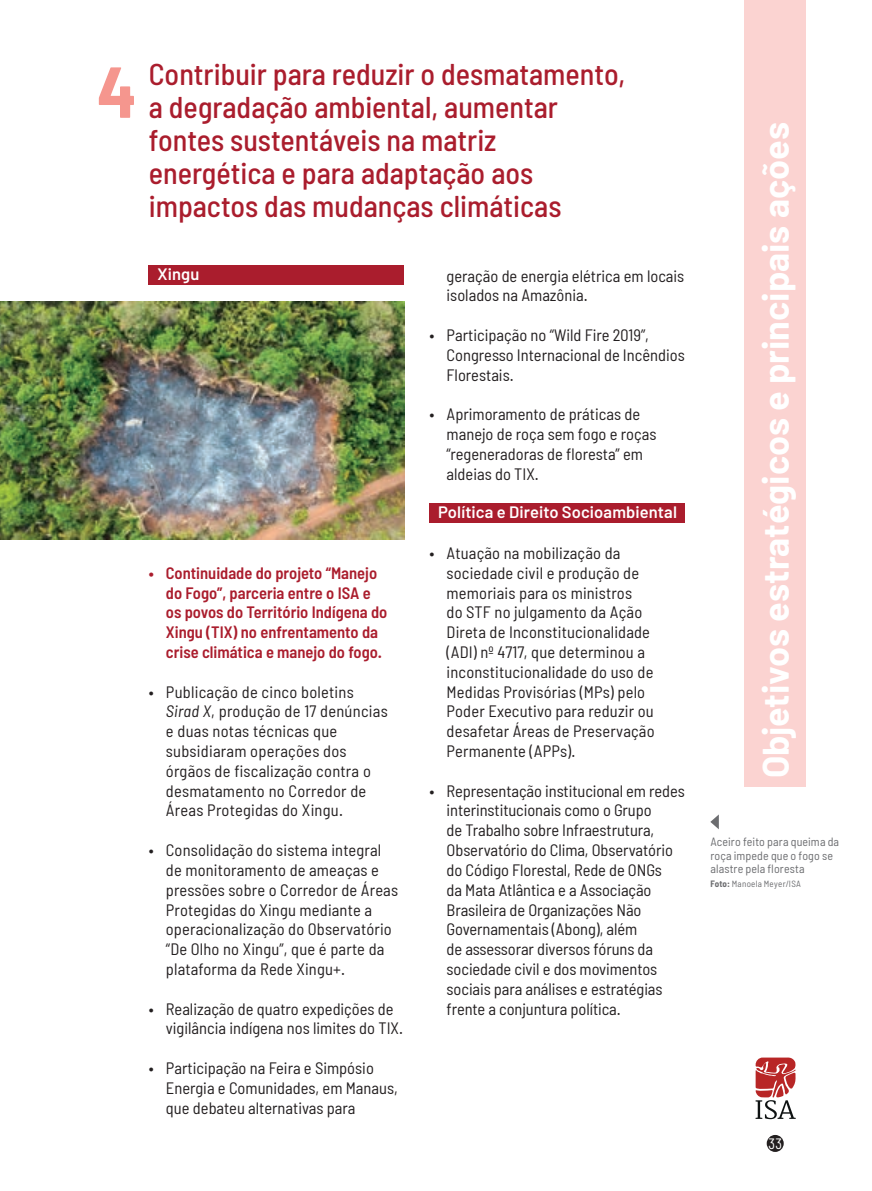
<style>
.page{position:relative;width:872px;height:1191px;background:#fff}
.page>*{position:absolute;margin:0;border:0;box-sizing:border-box;transform-origin:0 0}
.t1{font:700 semi-condensed 72px "Barlow";color:#f5968e}
.t2{font:700 36px "Barlow";color:#fff}
.t3{font:500 semi-condensed 30px/33px "Barlow";color:#aa1d2d}
.t4{font:semi-condensed 16.5px/19.8px "Barlow";color:#231f20}
.t5{font:600 semi-condensed 16.5px/19.8px "Barlow";color:#aa1d2d}
.t6{font:600 16.5px "Barlow";letter-spacing:.01em;color:#fff}
.t7{font:15px "Barlow Condensed";color:#fff}
.t8{font:semi-condensed 12px/13.5px "Barlow";letter-spacing:.01em;color:#6c6d70}
.t9{font:semi-condensed 9px "Barlow";letter-spacing:.03em;color:#6c6d70}
.s1{font-style:italic}
.s2{font-weight:700}
</style>
<div class="page">
<div style="left:766px;top:1135px;width:17px;height:17px;background:#231f20;border-radius:50%"></div>
<div style="left:744px;top:0;width:62px;height:787px;background:#fbd3d1"></div>
<svg style="left:755px;top:1057px;width:40px;height:62px"></svg>
<img style="left:0;top:301px;width:404px;height:238px">
<svg style="left:710px;top:814px;width:9px;height:15px"></svg>
<div style="left:149px;top:265px;width:255px;height:20px;background:#aa1d2d"></div>
<div style="left:429px;top:503px;width:256px;height:19px;background:#aa1d2d"></div>
<h1 class="t1" style="left:97px;top:47px;width:41px">4</h1>
<h3 class="t3" style="left:149px;top:57px;width:478px">Contribuir para reduzir o desmatamento, a degradação ambiental, aumentar fontes sustentáveis na matriz energética e para adaptação aos impactos das mudanças climáticas</h3>
<p class="t6" style="left:157px;top:264px;width:44px">Xingu</p>
<p class="t4" style="left:446px;top:265px;width:239px">geração de energia elétrica em locais isolados na Amazônia.</p>
<p class="t4" style="left:446px;top:325px;width:240px;text-indent:-17px">• Participação no “Wild Fire 2019”,<br>Congresso Internacional de Incêndios<br>Florestais.</p>
<p class="t4" style="left:446px;top:404px;width:211px;text-indent:-17px">• Aprimoramento de práticas de manejo de roça sem fogo e roças “regeneradoras de floresta” em aldeias do TIX.</p>
<p class="t6" style="left:438px;top:501px;width:240px">Política e Direito Socioambiental</p>
<p class="t4" style="left:446px;top:543px;width:209px;text-indent:-17px">• Atuação na mobilização da sociedade civil e produção de memoriais para os ministros<br>do STF no julgamento da Ação<br>Direta de Inconstitucionalidade (ADI) nº 4717, que determinou a inconstitucionalidade do uso de<br>Medidas Provisórias (MPs) pelo<br>Poder Executivo para reduzir ou desafetar Áreas de Preservação<br>Permanente (APPs).</p>
<p class="t4" style="left:446px;top:780px;width:240px;text-indent:-17px">• Representação institucional em redes interinstitucionais como o Grupo<br>de Trabalho sobre Infraestrutura, Observatório do Clima, Observatório do Código Florestal, Rede de ONGs<br>da Mata Atlântica e a Associação Brasileira de Organizações Não Governamentais (Abong), além<br>de assessorar diversos fóruns da sociedade civil e dos movimentos sociais para análises e estratégias frente a conjuntura política.</p>
<p class="t5" style="left:166px;top:562px;width:223px;text-indent:-17px">• Continuidade do projeto “Manejo do Fogo”, parceria entre o ISA e os povos do Território Indígena do<br>Xingu (TIX) no enfrentamento da crise climática e manejo do fogo.</p>
<p class="t4" style="left:166px;top:681px;width:223px;text-indent:-17px">• Publicação de cinco boletins<br><span class="s1">Sirad X</span>, produção de 17 denúncias e duas notas técnicas que subsidiaram operações dos órgãos de fiscalização contra o desmatamento no Corredor de<br>Áreas Protegidas do Xingu.</p>
<p class="t4" style="left:166px;top:840px;width:234px;text-indent:-17px">• Consolidação do sistema integral de monitoramento de ameaças e pressões sobre o Corredor de Áreas<br>Protegidas do Xingu mediante a operacionalização do Observatório “De Olho no Xingu”, que é parte da plataforma da Rede Xingu+.</p>
<p class="t4" style="left:166px;top:998px;width:239px;text-indent:-17px">• Realização de quatro expedições de vigilância indígena nos limites do TIX.</p>
<p class="t4" style="left:166px;top:1057px;width:233px;text-indent:-17px">• Participação na Feira e Simpósio<br>Energia e Comunidades, em Manaus, que debateu alternativas para</p>
<h2 class="t2" style="left:753px;top:778px;width:658px;rotate:-90deg">Objetivos estratégicos e principais ações</h2>
<p class="t8" style="left:710px;top:835px;width:130px">Aceiro feito para queima da roça impede que o fogo se alastre pela floresta</p>
<p class="t9" style="left:710px;top:877px;width:92px"><span class="s2">Foto:</span> Manoela Meyer/ISA</p>
<p class="t7" style="left:768px;top:1134px;width:15px">33</p>
</div>
